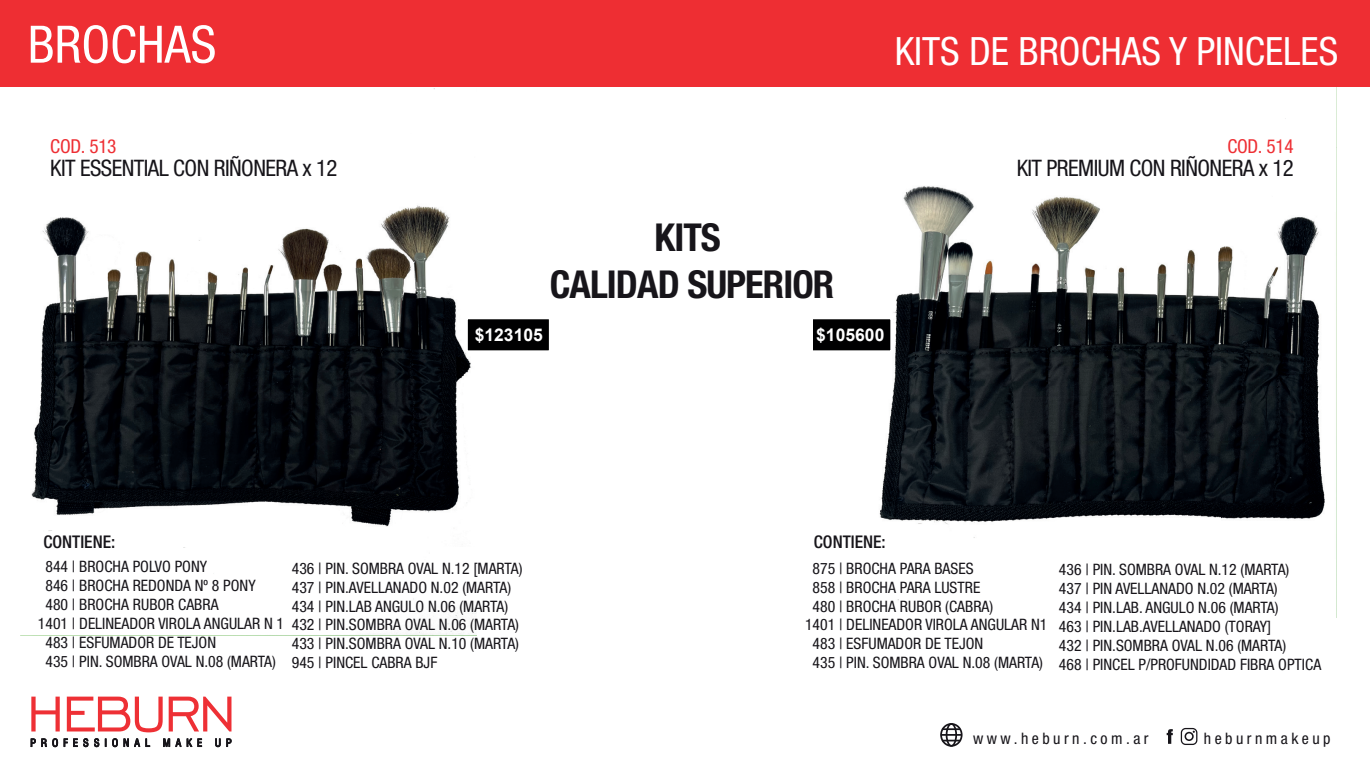
<style>
.page{position:relative;width:1370px;height:769px;background:#fff}
.page>*{position:absolute;margin:0;border:0;box-sizing:border-box;transform-origin:0 0}
.t1{font:condensed 51.62px "Helvetica Neue";color:#fff}
.t2{font:condensed 39.02px "Helvetica Neue";color:#fff}
.t3{font:700 condensed 38.5px/46.2px "Helvetica Neue";letter-spacing:-.025em;color:#17151a;text-align:center}
.t4{font:condensed 22.75px "Helvetica Neue";letter-spacing:-.025em;color:#17151a}
.t5{font:condensed 19.25px "Helvetica Neue";letter-spacing:-.015em;color:#ee2e33}
.t6{font:500 condensed 17.5px "Helvetica Neue";color:#17151a}
.t7{font:700 17.5px "Arial";color:#fff}
.t8{font:condensed 15.92px "Helvetica Neue";letter-spacing:.22em;color:#17151a}
.t9{font:condensed 15.75px/18.9px "Helvetica Neue";color:#17151a}
</style>
<div class="page">
<img style="left:31px;top:88px;width:445px;height:547px">
<img style="left:879px;top:118px;width:446px;height:483px">
<svg style="left:31px;top:738px;width:57px;height:9px"></svg>
<svg style="left:94px;top:738px;width:5px;height:9px"></svg>
<svg style="left:105px;top:738px;width:45px;height:9px"></svg>
<svg style="left:163px;top:738px;width:39px;height:9px"></svg>
<svg style="left:215px;top:738px;width:16px;height:9px"></svg>
<svg style="left:31px;top:697px;width:29px;height:34px"></svg>
<svg style="left:67px;top:697px;width:96px;height:35px"></svg>
<svg style="left:169px;top:697px;width:62px;height:34px"></svg>
<div style="left:0;top:0;width:1369px;height:87px;background:#ee2e33"></div>
<svg style="left:1166px;top:729px;width:6px;height:15px"></svg>
<svg style="left:1180px;top:728px;width:17px;height:17px"></svg>
<div style="left:940px;top:723px;width:22px;height:24px;border:2px solid #17151a;border-radius:50%"></div>
<div style="left:945px;top:723px;width:11px;height:24px;border:2px solid #17151a;border-radius:50%"></div>
<hr style="left:940px;top:734px;width:21px;height:2px;background:#17151a">
<svg style="left:941px;top:728px;width:19px;height:2px"></svg>
<svg style="left:941px;top:740px;width:19px;height:1px"></svg>
<div style="left:466px;top:318px;width:85px;height:34px;background:#000001"></div>
<div style="left:465px;top:317px;width:86px;height:36px;border:3px solid #fff"></div>
<div style="left:813px;top:318px;width:79px;height:34px;background:#000001"></div>
<div style="left:810px;top:317px;width:83px;height:36px;border:3px solid #fff"></div>
<h1 class="t1" style="left:28px;top:15px;width:190px">BROCHAS</h1>
<h2 class="t2" style="left:894px;top:29px;width:445px">KITS DE BROCHAS Y PINCELES</h2>
<p class="t5" style="left:50px;top:135px;width:68px">COD. 513</p>
<h3 class="t4" style="left:50px;top:155px;width:289px">KIT ESSENTIAL CON RIÑONERA x 12</h3>
<h3 class="t3" style="left:549px;top:214px;width:286px">KITS<br>CALIDAD SUPERIOR</h3>
<p class="t7" style="left:474px;top:323px;width:70px">$123105</p>
<p class="t7" style="left:816px;top:323px;width:70px">$105600</p>
<p class="t5" style="left:1227px;top:135px;width:68px">COD. 514</p>
<h3 class="t4" style="left:1016px;top:155px;width:278px">KIT PREMIUM CON RIÑONERA x 12</h3>
<p class="t6" style="left:43px;top:531px;width:73px">CONTIENE:</p>
<p class="t6" style="left:813px;top:531px;width:73px">CONTIENE:</p>
<p class="t9" style="left:812px;top:559px;width:162px">875 | BROCHA PARA BASES</p>
<p class="t9" style="left:812px;top:577px;width:169px">858 | BROCHA PARA LUSTRE</p>
<p class="t9" style="left:812px;top:596px;width:182px">480 | BROCHA RUBOR (CABRA)</p>
<p class="t9" style="left:804px;top:615px;width:244px">1401 | DELINEADOR VIROLA ANGULAR N1</p>
<p class="t9" style="left:812px;top:634px;width:172px">483 | ESFUMADOR DE TEJON</p>
<p class="t9" style="left:812px;top:653px;width:232px">435 | PIN. SOMBRA OVAL N.08 (MARTA)</p>
<p class="t9" style="left:45px;top:557px;width:163px">844 | BROCHA POLVO PONY</p>
<p class="t9" style="left:45px;top:576px;width:212px">846 | BROCHA REDONDA Nº 8 PONY</p>
<p class="t9" style="left:45px;top:595px;width:174px">480 | BROCHA RUBOR CABRA</p>
<p class="t9" style="left:38px;top:613px;width:248px">1401 | DELINEADOR VIROLA ANGULAR N 1</p>
<p class="t9" style="left:45px;top:632px;width:172px">483 | ESFUMADOR DE TEJON</p>
<p class="t9" style="left:45px;top:651px;width:232px">435 | PIN. SOMBRA OVAL N.08 (MARTA)</p>
<p class="t9" style="left:292px;top:559px;width:232px">436 | PIN. SOMBRA OVAL N.12 [MARTA)<br>437 | PIN.AVELLANADO N.02 (MARTA)<br>434 | PIN.LAB ANGULO N.06 (MARTA)<br>432 | PIN.SOMBRA OVAL N.06 (MARTA)<br>433 | PIN.SOMBRA OVAL N.10 (MARTA)<br>945 | PINCEL CABRA BJF</p>
<p class="t9" style="left:1058px;top:560px;width:264px">436 | PIN. SOMBRA OVAL N.12 (MARTA)<br>437 | PIN AVELLANADO N.02 (MARTA)<br>434 | PIN.LAB. ANGULO N.06 (MARTA)<br>463 | PIN.LAB.AVELLANADO (TORAY]<br>432 | PIN.SOMBRA OVAL N.06 (MARTA)<br>468 | PINCEL P/PROFUNDIDAD FIBRA OPTICA</p>
<p class="t8" style="left:972px;top:729px;width:177px">www.heburn.com.ar</p>
<p class="t8" style="left:1203px;top:729px;width:128px">heburnmakeup</p>
</div>
